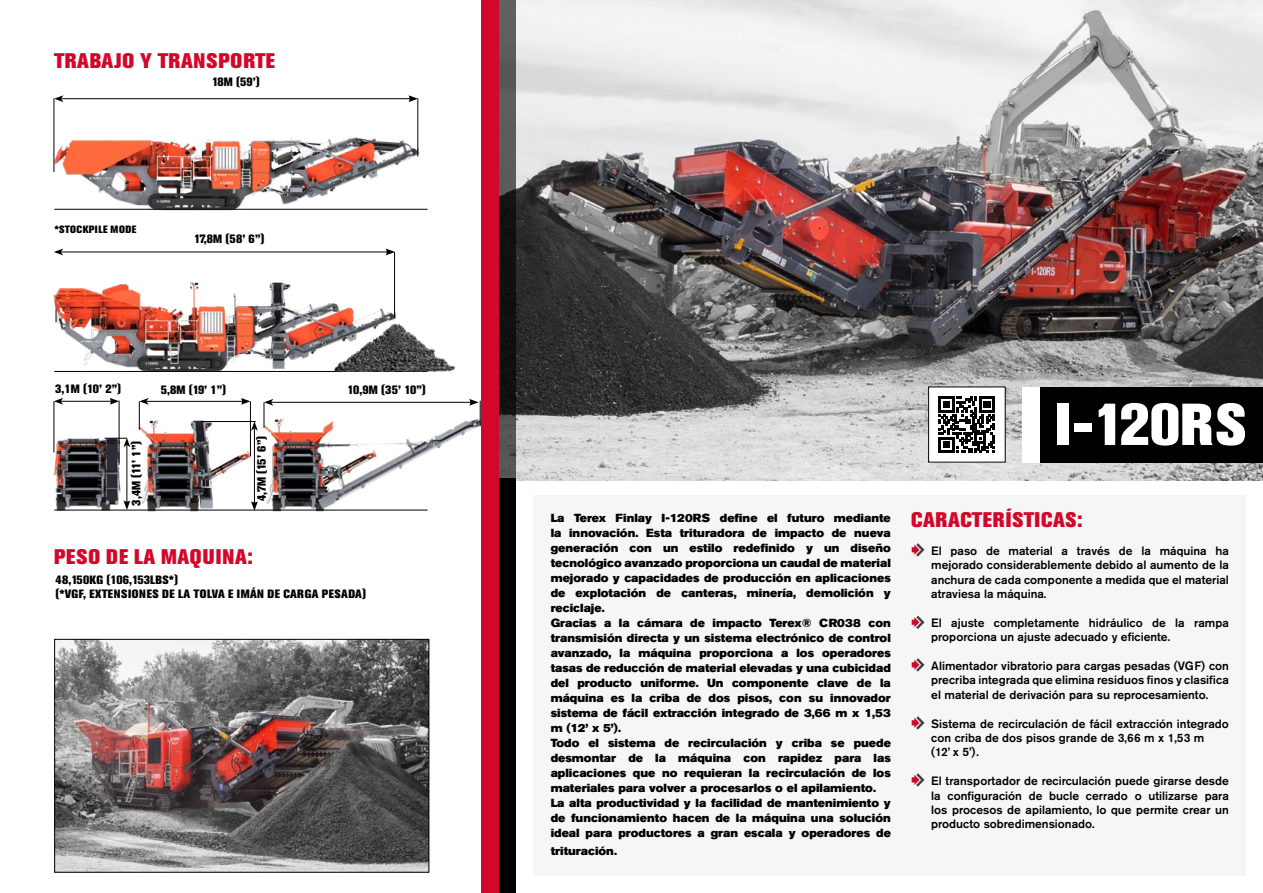
<style>
.page{position:relative;width:1263px;height:893px;background:#fff}
.page>*{position:absolute;margin:0;border:0;box-sizing:border-box;transform-origin:0 0}
.t1{font:800 58.5px "Akzidenz Grotesk Pro";color:#fff}
.t2{font:800 21px "Akzidenz Grotesk Pro";letter-spacing:.03em;color:#d3072a}
.t3{font:800 21px "Akzidenz Grotesk Pro";letter-spacing:.05em;color:#d3072a}
.t4{font:500 12px/14.4px "Akzidenz Grotesk Pro";color:#000;text-align:justify}
.t5{font:800 12px/13.5px "Akzidenz Grotesk Pro";letter-spacing:.02em;color:#000}
.t6{font:11.7px/15px "Akzidenz Grotesk Pro Super";color:#000}
.t7{font:800 10.5px "Akzidenz Grotesk Pro";letter-spacing:.05em;color:#000}
</style>
<div class="page">
<div style="left:534px;top:495px;width:712px;height:381px;background:#f6f6f6"></div>
<img style="left:515px;top:0;width:748px;height:480px">
<img style="left:54px;top:430px;width:67px;height:80px">
<img style="left:135px;top:419px;width:346px;height:93px">
<img style="left:53px;top:257px;width:343px;height:114px">
<img style="left:53px;top:129px;width:373px;height:82px">
<svg style="left:498px;top:0;width:17px;height:479px"></svg>
<hr style="left:54px;top:209px;width:374px;height:1px;background:#000">
<hr style="left:54px;top:371px;width:374px;height:1px;background:#000">
<hr style="left:54px;top:510px;width:374px;height:1px;background:#000">
<div style="left:498px;top:479px;width:17px;height:414px;background:#000"></div>
<div style="left:481px;top:0;width:17px;height:893px;background:#d3072a"></div>
<img style="left:56px;top:641px;width:371px;height:229px">
<div style="left:54px;top:639px;width:375px;height:233px;border:1px solid #000"></div>
<img style="left:331px;top:322px;width:125px;height:49px">
<hr style="left:418px;top:98px;width:1px;height:58px;background:#000">
<hr style="left:61px;top:98px;width:350px;height:1px;background:#000">
<svg style="left:55px;top:95px;width:8px;height:7px"></svg>
<svg style="left:409px;top:95px;width:9px;height:7px"></svg>
<hr style="left:54px;top:98px;width:1px;height:74px;background:#000">
<hr style="left:61px;top:252px;width:327px;height:1px;background:#000">
<svg style="left:54px;top:249px;width:9px;height:6px"></svg>
<svg style="left:386px;top:249px;width:9px;height:6px"></svg>
<hr style="left:394px;top:252px;width:1px;height:66px;background:#000">
<hr style="left:54px;top:401px;width:1px;height:51px;background:#000">
<hr style="left:119px;top:400px;width:1px;height:65px;background:#000">
<hr style="left:61px;top:401px;width:51px;height:1px;background:#000">
<svg style="left:54px;top:398px;width:9px;height:7px"></svg>
<svg style="left:110px;top:398px;width:9px;height:7px"></svg>
<hr style="left:250px;top:401px;width:1px;height:55px;background:#000">
<hr style="left:146px;top:401px;width:97px;height:1px;background:#000">
<svg style="left:139px;top:398px;width:10px;height:32px"></svg>
<svg style="left:241px;top:398px;width:9px;height:7px"></svg>
<hr style="left:127px;top:445px;width:1px;height:58px;background:#000">
<svg style="left:105px;top:438px;width:25px;height:9px"></svg>
<svg style="left:123px;top:500px;width:7px;height:10px"></svg>
<hr style="left:201px;top:421px;width:55px;height:1px;background:#000">
<hr style="left:254px;top:428px;width:1px;height:76px;background:#000">
<svg style="left:251px;top:421px;width:7px;height:10px"></svg>
<svg style="left:251px;top:501px;width:7px;height:10px"></svg>
<hr style="left:271px;top:402px;width:201px;height:1px;background:#000">
<svg style="left:264px;top:399px;width:9px;height:29px"></svg>
<div style="left:928px;top:387px;width:77px;height:75px;background:#fff"></div>
<svg style="left:939px;top:396px;width:56px;height:57px"></svg>
<div style="left:1031px;top:387px;width:232px;height:75px;background:#000"></div>
<div style="left:1022px;top:387px;width:17px;height:75px;background:#fff"></div>
<svg style="left:469px;top:399px;width:12px;height:27px"></svg>
<svg style="left:912px;top:543px;width:12px;height:13px"></svg>
<svg style="left:912px;top:616px;width:12px;height:13px"></svg>
<svg style="left:912px;top:658px;width:12px;height:14px"></svg>
<svg style="left:912px;top:716px;width:12px;height:14px"></svg>
<svg style="left:912px;top:773px;width:12px;height:14px"></svg>
<h2 class="t2" style="left:54px;top:47px;width:222px">TRABAJO Y TRANSPORTE</h2>
<p class="t7" style="left:54px;top:222px;width:84px">*STOCKPILE MODE</p>
<p class="t5" style="left:212px;top:75px;width:49px">18M (59’)</p>
<p class="t5" style="left:194px;top:231px;width:72px">17,8M (58’ 6”)</p>
<p class="t5" style="left:55px;top:382px;width:67px">3,1M (10’ 2”)</p>
<p class="t5" style="left:347px;top:382px;width:80px">10,9M (35’ 10”)</p>
<p class="t5" style="left:161px;top:383px;width:67px">5,8M (19’ 1”)</p>
<p class="t5" style="left:129px;top:506px;width:66px;rotate:-90deg">3,4M (11’ 1”)</p>
<p class="t5" style="left:255px;top:501px;width:67px;rotate:-90deg">4,7M (15’ 6”)</p>
<h2 class="t3" style="left:54px;top:543px;width:200px">PESO DE LA MAQUINA:</h2>
<p class="t5" style="left:56px;top:573px;width:312px">48,150KG (106,153LBS*)<br>(*VGF, EXTENSIONES DE LA TOLVA E IMÁN DE CARGA PESADA)</p>
<h1 class="t1" style="left:1055px;top:387px;width:192px">I-120RS</h1>
<p class="t6" style="left:551px;top:510px;width:342px">La Terex Finlay I-120RS define el futuro mediante la innovación. Esta trituradora de impacto de nueva generación con un estilo redefinido y un diseño tecnológico avanzado proporciona un caudal de material mejorado y capacidades de producción en aplicaciones de explotación de canteras, minería, demolición y reciclaje.<br>Gracias a la cámara de impacto Terex® CR038 con transmisión directa y un sistema electrónico de control avanzado, la máquina proporciona a los operadores tasas de reducción de material elevadas y una cubicidad del producto uniforme. Un componente clave de la máquina es la criba de dos pisos, con su innovador sistema de fácil extracción integrado de 3,66 m x 1,53 m (12’ x 5’).<br>Todo el sistema de recirculación y criba se puede desmontar de la máquina con rapidez para las aplicaciones que no requieran la recirculación de los materiales para volver a procesarlos o el apilamiento.<br>La alta productividad y la facilidad de mantenimiento y de funcionamiento hacen de la máquina una solución ideal para productores a gran escala y operadores de</p>
<p class="t6" style="left:551px;top:843px;width:68px">trituración.</p>
<h2 class="t2" style="left:911px;top:507px;width:173px">CARACTERÍSTICAS:</h2>
<p class="t4" style="left:931px;top:543px;width:299px">El paso de material a través de la máquina ha mejorado considerablemente debido al aumento de la anchura de cada componente a medida que el material atraviesa la máquina.</p>
<p class="t4" style="left:931px;top:615px;width:299px">El ajuste completamente hidráulico de la rampa proporciona un ajuste adecuado y eficiente.</p>
<p class="t4" style="left:931px;top:658px;width:299px">Alimentador vibratorio para cargas pesadas (VGF) con precriba integrada que elimina residuos finos y clasifica el material de derivación para su reprocesamiento.</p>
<p class="t4" style="left:931px;top:716px;width:299px;text-align:left">Sistema de recirculación de fácil extracción integrado con criba de dos pisos grande de 3,66 m x 1,53 m<br>(12’ x 5’).</p>
<p class="t4" style="left:931px;top:774px;width:299px">El transportador de recirculación puede girarse desde la configuración de bucle cerrado o utilizarse para los procesos de apilamiento, lo que permite crear un producto sobredimensionado.</p>
</div>
